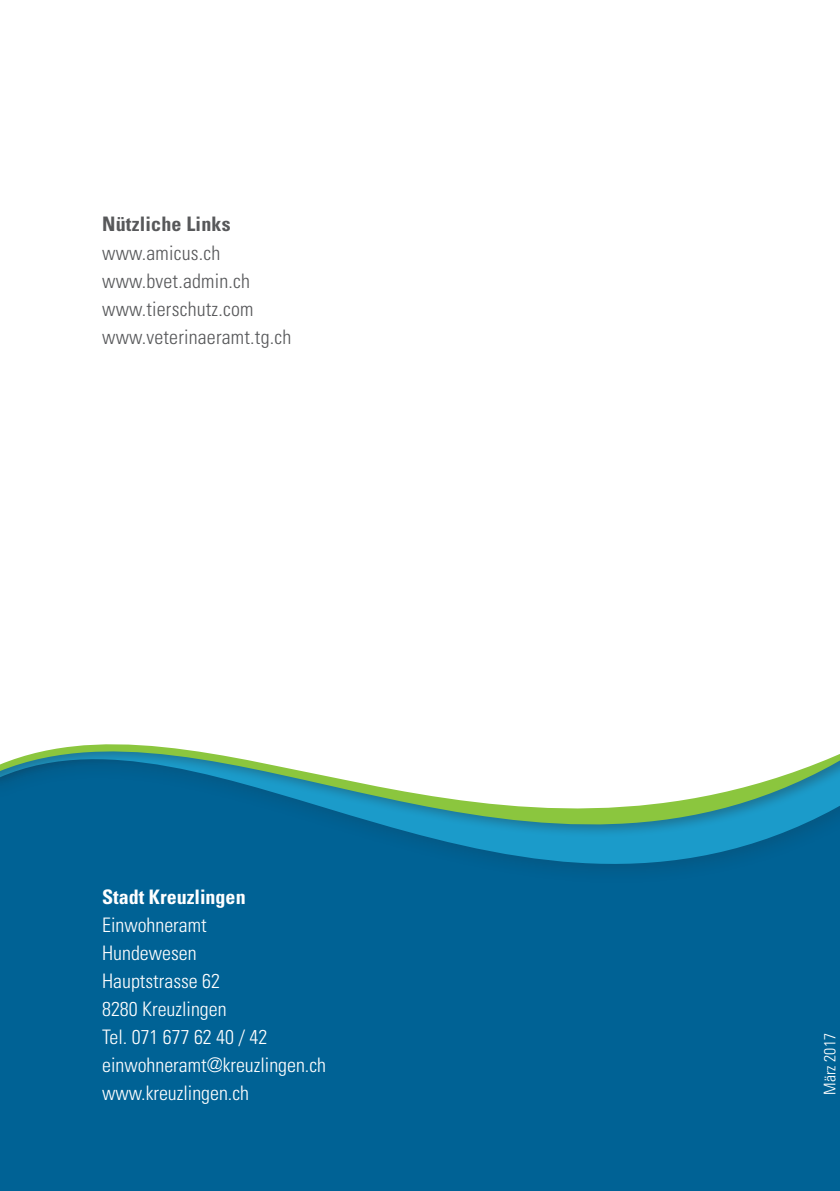
<style>
.page{position:relative;width:840px;height:1191px;background:#fff}
.page>*{position:absolute;margin:0;border:0;box-sizing:border-box;transform-origin:0 0}
.t1{font:300 condensed 20px/28px "Univers LT";color:#fff}
.t2{font:300 condensed 20px/28px "Univers LT";letter-spacing:.01em;color:#57585a}
.t3{font:700 condensed 20px "Univers LT";color:#fff}
.t4{font:700 condensed 20px "Univers LT";letter-spacing:.01em;color:#57585a}
.t5{font:300 condensed 16px "Univers LT";color:#fff}
</style>
<div class="page">
<div style="left:0;top:725px;width:839px;height:466px;background:#006295"></div>
<svg style="left:0;top:725px;width:839px;height:143px"></svg>
<p class="t4" style="left:102px;top:212px;width:130px">Nützliche Links</p>
<p class="t2" style="left:102px;top:238px;width:190px">www.amicus.ch www.bvet.admin.ch www.tierschutz.com www.veterinaeramt.tg.ch</p>
<p class="t3" style="left:102px;top:884px;width:145px">Stadt Kreuzlingen</p>
<p class="t1" style="left:102px;top:910px;width:225px">Einwohneramt<br>Hundewesen<br>Hauptstrasse 62<br>8280 Kreuzlingen<br>Tel. 071 677 62 40 / 42 einwohneramt@kreuzlingen.ch www.kreuzlingen.ch</p>
<p class="t5" style="left:819px;top:1094px;width:63px;rotate:-90deg">März 2017</p>
</div>
